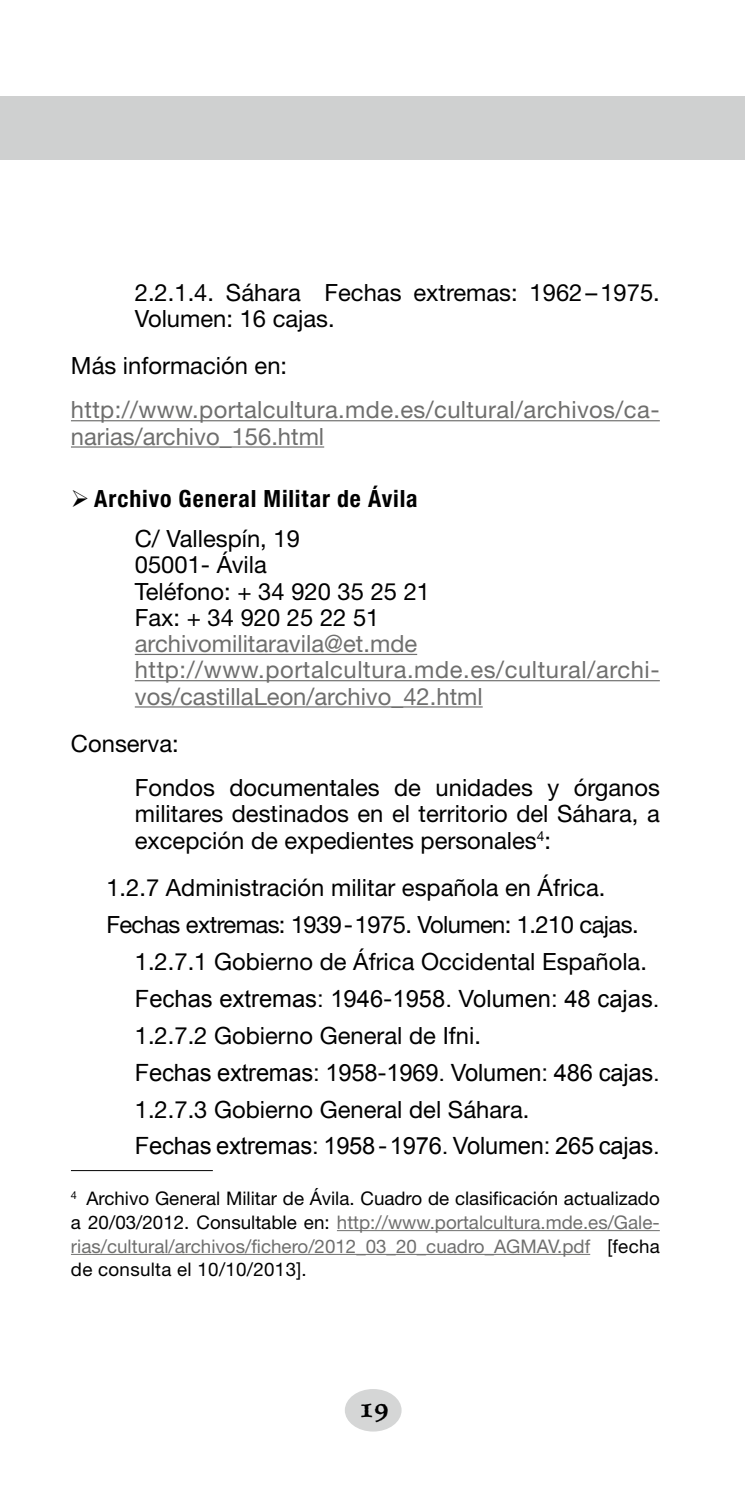
<style>
.page{position:relative;width:745px;height:1489px;background:#fff}
.page>*{position:absolute;margin:0;border:0;box-sizing:border-box;transform-origin:0 0}
.t1{font:600 30px "Celestia Antiqua Std";color:#000}
.GENERAL-PARRAFO-2{font:23.75px/26.2px "Helvetica Neue LT Std";color:#000}
.GENERAL-PARRAFO-2-2{font:23.75px "Arial";letter-spacing:-.01em;color:#000}
.GENERAL-PARRAFO-1{font:23.75px/26.2px "Helvetica Neue LT Std";color:#000;text-align:justify}
.GENERAL-PARRAFO-2-3{font:23.75px/26.2px "Helvetica Neue LT Std";letter-spacing:.025em;color:#6f6f6e}
.GENERAL-PARRAFO-3{font:23.75px/26.2px "Helvetica Neue LT Std";letter-spacing:.015em;color:#6f6f6e}
.GENERAL-PARRAFO-2-4{font:23.75px "Helvetica Neue LT Std";letter-spacing:-.025em;color:#000}
.GENERAL-NIVEL-2_1{font:700 condensed 23.75px "Helvetica Neue LT Std";letter-spacing:.04em;color:#000}
.GENERAL-PARRAFO-2-5{font:23.75px "Helvetica Neue LT Std";color:#6f6f6e}
.GENERAL-PARRAFO-3-2{font:23.75px "Helvetica Neue LT Std";color:#000}
.GENERAL-PARRAFO-3-AN{font:23.75px "Helvetica Neue LT Std";color:#000}
.GENERAL-PARRAFO-NOTA{font:18.75px/23.8px "Helvetica Neue LT Std";color:#000;text-align:justify}
.s1{font-family:"Helvetica Neue LT Std"}
.s2{color:#6f6f6e}
</style>
<div class="page">
<div style="left:0;top:96px;width:744px;height:63px;background:#cfd0d0"></div>
<div style="left:344px;top:1388px;width:57px;height:43px;background:#d5d6d6;border-radius:50%"></div>
<hr style="left:71px;top:420px;width:588px;height:1px;background:#6f6f6e">
<hr style="left:71px;top:446px;width:253px;height:1px;background:#6f6f6e">
<hr style="left:135px;top:653px;width:282px;height:2px;background:#6f6f6e">
<hr style="left:135px;top:680px;width:524px;height:1px;background:#6f6f6e">
<hr style="left:135px;top:706px;width:347px;height:1px;background:#6f6f6e">
<hr style="left:71px;top:1170px;width:142px;height:1px;background:#000">
<hr style="left:337px;top:1229px;width:322px;height:1px;background:#6f6f6e">
<hr style="left:71px;top:1253px;width:519px;height:1px;background:#6f6f6e">
<p class="GENERAL-PARRAFO-2" style="left:135px;top:279px;width:526px">2.2.1.4. Sáhara Fechas extremas: 1962–1975.<br>Volumen: 16 cajas.</p>
<p class="GENERAL-PARRAFO-3-2" style="left:71px;top:352px;width:218px">Más información en:</p>
<p class="GENERAL-PARRAFO-3" style="left:71px;top:396px;width:590px">http://www.portalcultura.mde.es/cultural/archivos/ca&shy;narias/archivo_156.html</p>
<p class="GENERAL-NIVEL-2_1" style="left:71px;top:483px;width:348px">➢ Archivo General Militar de Ávila</p>
<p class="GENERAL-PARRAFO-2" style="left:135px;top:525px;width:166px">C/ Vallespín, 19</p>
<p class="GENERAL-PARRAFO-2" style="left:135px;top:551px;width:134px">05001- Ávila</p>
<p class="GENERAL-PARRAFO-2" style="left:135px;top:577px;width:296px">Teléfono: + 34 920 35 25 21</p>
<p class="GENERAL-PARRAFO-2" style="left:135px;top:604px;width:246px">Fax: + 34 920 25 22 51</p>
<p class="GENERAL-PARRAFO-2-5" style="left:135px;top:629px;width:284px">archivomilitaravila@et.mde</p>
<p class="GENERAL-PARRAFO-2-3" style="left:135px;top:656px;width:526px">http://www.portalcultura.mde.es/cultural/archi&shy;vos/castillaLeon/archivo_42.html</p>
<p class="GENERAL-PARRAFO-3-AN" style="left:71px;top:729px;width:109px">Conserva:</p>
<p class="GENERAL-PARRAFO-1" style="left:135px;top:774px;width:526px">Fondos documentales de unidades y órganos militares destinados en el territorio del Sáhara, a excepción de expedientes personales<sup>4</sup>:</p>
<p class="GENERAL-PARRAFO-2" style="left:106px;top:874px;width:500px">1.2.7 Administración militar española en África.</p>
<p class="GENERAL-PARRAFO-2-4" style="left:106px;top:910px;width:533px">Fechas extremas: 1939-1975. Volumen: 1.210 cajas.</p>
<p class="GENERAL-PARRAFO-2" style="left:135px;top:948px;width:513px">1.2.7.1 Gobierno de África Occidental Española.</p>
<p class="GENERAL-PARRAFO-2-2" style="left:135px;top:982px;width:526px">Fechas extremas: 1946<span class="s1">-</span>1958. Volumen: 48 cajas.</p>
<p class="GENERAL-PARRAFO-2" style="left:135px;top:1021px;width:347px">1.2.7.2 Gobierno General de Ifni.</p>
<p class="GENERAL-PARRAFO-2-2" style="left:135px;top:1056px;width:526px">Fechas extremas: 1958<span class="s1">-</span>1969. Volumen: 486 cajas.</p>
<p class="GENERAL-PARRAFO-2" style="left:135px;top:1095px;width:396px">1.2.7.3 Gobierno General del Sáhara.</p>
<p class="GENERAL-PARRAFO-2-2" style="left:135px;top:1130px;width:526px">Fechas extremas: 1958<span class="s1">-</span>1976. Volumen: 265 cajas.</p>
<p class="GENERAL-PARRAFO-NOTA" style="left:71px;top:1186px;width:590px"><sup>4</sup> Archivo General Militar de Ávila. Cuadro de clasificación actualizado a 20/03/2012. Consultable en: <span class="s2">http://www.portalcultura.mde.es/Gale&shy;rias/cultural/archivos/fichero/2012_03_20_cuadro_AGMAV.pdf</span> [fecha de consulta el 10/10/2013].</p>
<p class="t1" style="left:358px;top:1391px;width:32px">19</p>
</div>
